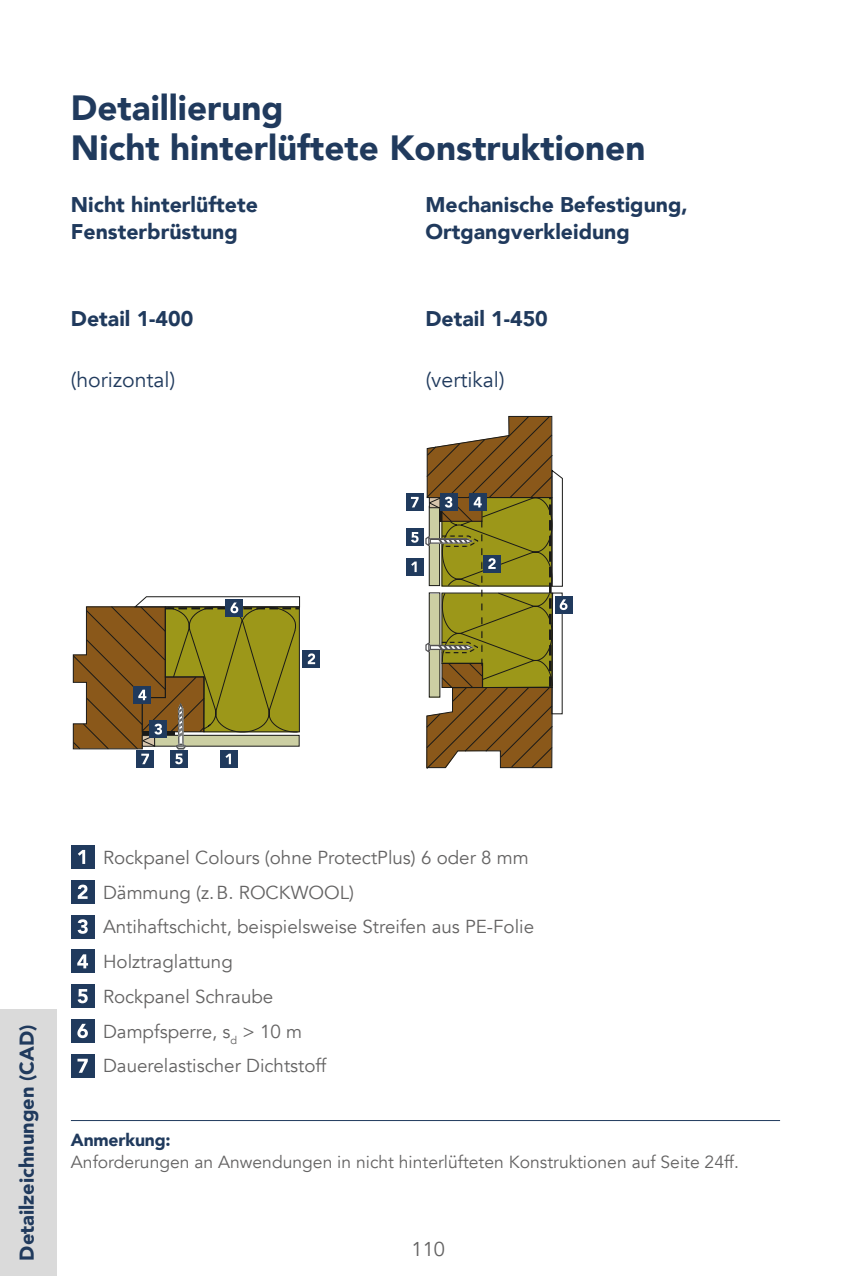
<style>
.page{position:relative;width:851px;height:1276px;background:#fff}
.page>*{position:absolute;margin:0;border:0;box-sizing:border-box;transform-origin:0 0}
.t1{font:900 35px/40px "Avenir";color:#203a5d}
.t2{font:900 21.25px/26.2px "Avenir";color:#203a5d}
.t3{font:21.25px "Avenir";color:#203a5d}
.t4{font:900 20px "Avenir";color:#203a5d}
.t5{font:20px "Avenir";color:#646363}
.t6{font:18.75px/34.8px "Avenir";color:#646363}
.t7{font:17.5px "Avenir";color:#646363}
.t8{font:900 17.5px "Avenir";letter-spacing:-.01em;color:#203a5d}
</style>
<div class="page">
<div style="left:71px;top:984px;width:23px;height:24px;background:#203a5d"></div>
<svg style="left:78px;top:989px;width:10px;height:14px"></svg>
<div style="left:71px;top:1019px;width:23px;height:23px;background:#203a5d"></div>
<svg style="left:77px;top:1024px;width:11px;height:14px"></svg>
<div style="left:71px;top:1054px;width:23px;height:23px;background:#203a5d"></div>
<svg style="left:77px;top:1058px;width:11px;height:14px"></svg>
<div style="left:71px;top:845px;width:23px;height:23px;background:#203a5d"></div>
<svg style="left:78px;top:850px;width:7px;height:14px"></svg>
<div style="left:71px;top:880px;width:23px;height:23px;background:#203a5d"></div>
<svg style="left:78px;top:884px;width:10px;height:15px"></svg>
<div style="left:71px;top:915px;width:23px;height:23px;background:#203a5d"></div>
<svg style="left:78px;top:919px;width:10px;height:15px"></svg>
<div style="left:71px;top:949px;width:23px;height:24px;background:#203a5d"></div>
<svg style="left:77px;top:954px;width:11px;height:14px"></svg>
<hr style="left:71px;top:1120px;width:709px;height:1px;background:#203a5d">
<div style="left:0;top:1009px;width:57px;height:267px;background:#dadada"></div>
<div style="left:406px;top:558px;width:17px;height:17px;background:#203a5d"></div>
<svg style="left:411px;top:561px;width:5px;height:11px"></svg>
<div style="left:406px;top:493px;width:17px;height:18px;background:#203a5d"></div>
<svg style="left:411px;top:497px;width:7px;height:10px"></svg>
<div style="left:406px;top:528px;width:17px;height:18px;background:#203a5d"></div>
<svg style="left:411px;top:532px;width:7px;height:11px"></svg>
<div style="left:554px;top:596px;width:18px;height:17px;background:#203a5d"></div>
<svg style="left:425px;top:416px;width:142px;height:352px"></svg>
<div style="left:220px;top:750px;width:18px;height:17px;background:#203a5d"></div>
<div style="left:136px;top:750px;width:18px;height:17px;background:#203a5d"></div>
<div style="left:302px;top:650px;width:18px;height:17px;background:#203a5d"></div>
<svg style="left:308px;top:653px;width:7px;height:11px"></svg>
<div style="left:170px;top:750px;width:18px;height:17px;background:#203a5d"></div>
<svg style="left:72px;top:596px;width:228px;height:168px"></svg>
<h1 class="t1" style="left:71px;top:87px;width:576px">Detaillierung<br>Nicht hinterlüftete Konstruktionen</h1>
<p class="t2" style="left:71px;top:191px;width:188px">Nicht hinterlüftete<br>Fensterbrüstung</p>
<p class="t2" style="left:425px;top:191px;width:264px">Mechanische Befestigung,<br>Ortgangverkleidung</p>
<p class="t2" style="left:71px;top:305px;width:124px">Detail 1-400</p>
<p class="t2" style="left:425px;top:305px;width:124px">Detail 1-450</p>
<p class="t3" style="left:71px;top:367px;width:106px">(horizontal)</p>
<p class="t3" style="left:425px;top:367px;width:80px">(vertikal)</p>
<p class="t4" style="left:10px;top:1260px;width:237px;rotate:-90deg">Detailzeichnungen (CAD)</p>
<p class="t6" style="left:103px;top:840px;width:432px">Rockpanel Colours (ohne ProtectPlus) 6 oder 8 mm<br>Dämmung (z.B. ROCKWOOL)<br>Antihaftschicht, beispielsweise Streifen aus PE-Folie<br>Holztraglattung<br>Rockpanel Schraube<br>Dampfsperre, s<sub>d</sub> &gt; 10 m<br>Dauerelastischer Dichtstoff</p>
<p class="t8" style="left:71px;top:1124px;width:101px">Anmerkung:</p>
<p class="t7" style="left:71px;top:1151px;width:669px">Anforderungen an Anwendungen in nicht hinterlüfteten Konstruktionen auf Seite 24ff.</p>
<p class="t5" style="left:411px;top:1236px;width:35px">110</p>
</div>
